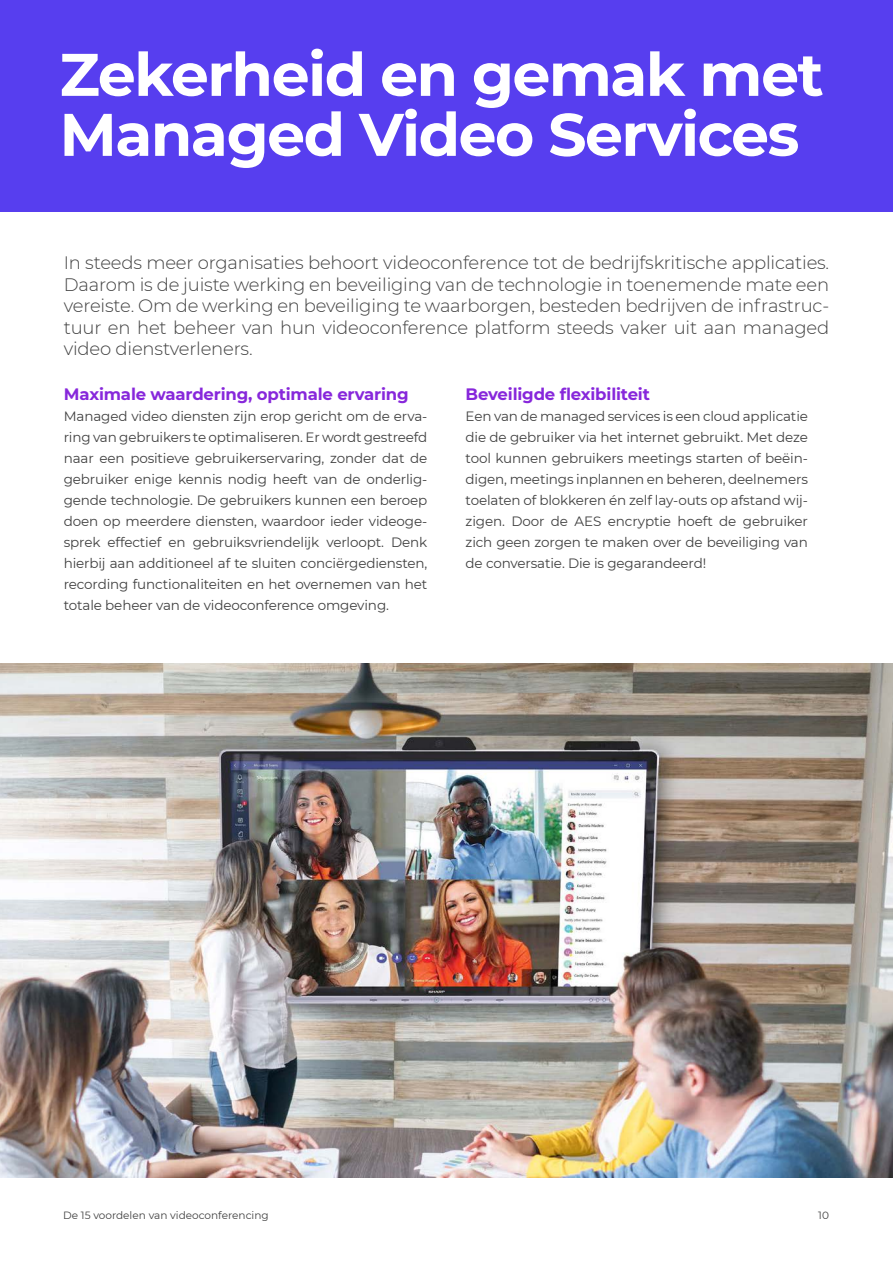
<style>
.page{position:relative;width:893px;height:1263px;background:#fff}
.page>*{position:absolute;margin:0;border:0;box-sizing:border-box;transform-origin:0 0}
.t1{font:700 60px/60px "Montserrat";letter-spacing:-.025em;color:#fff}
.t2{font:300 18px/21.6px "Montserrat";letter-spacing:-.01em;color:#404040;text-align:justify}
.t3{font:700 16.5px "Montserrat";letter-spacing:-.01em;color:#8727db}
.t4{font:13.5px/21px "Montserrat";letter-spacing:-.01em;color:#404040;text-align:justify}
.t5{font:10.5px "Montserrat";color:#404040}
</style>
<div class="page">
<div style="left:0;top:0;width:893px;height:211px;background:#573eef"></div>
<img style="left:0;top:663px;width:893px;height:514px">
<h1 class="t1" style="left:60px;top:42px;width:766px">Zekerheid en gemak met<br>Managed Video Services</h1>
<p class="t2" style="left:64px;top:251px;width:767px">In steeds meer organisaties behoort videoconference tot de bedrijfskritische applicaties.<br>Daarom is de juiste werking en beveiliging van de technologie in toenemende mate een vereiste. Om de werking en beveiliging te waarborgen, besteden bedrijven de infrastruc&shy;tuur en het beheer van hun videoconference platform steeds vaker uit aan managed video dienstverleners.</p>
<p class="t3" style="left:64px;top:382px;width:346px">Maximale waardering, optimale ervaring</p>
<p class="t4" style="left:64px;top:405px;width:365px">Managed video diensten zijn erop gericht om de erva&shy;ring van gebruikers te optimaliseren. Er wordt gestreefd naar een positieve gebruikerservaring, zonder dat de gebruiker enige kennis nodig heeft van de onderlig&shy;gende technologie. De gebruikers kunnen een beroep doen op meerdere diensten, waardoor ieder videoge&shy;sprek effectief en gebruiksvriendelijk verloopt. Denk hierbij aan additioneel af te sluiten conciërgediensten, recording functionaliteiten en het overnemen van het totale beheer van de videoconference omgeving.</p>
<p class="t3" style="left:466px;top:382px;width:186px">Beveiligde flexibiliteit</p>
<p class="t4" style="left:466px;top:405px;width:344px">Een van de managed services is een cloud applicatie die de gebruiker via het internet gebruikt. Met deze tool kunnen gebruikers meetings starten of beëin&shy;digen, meetings inplannen en beheren, deelnemers toelaten of blokkeren én zelf lay-outs op afstand wij&shy;zigen. Door de AES encryptie hoeft de gebruiker zich geen zorgen te maken over de beveiliging van de conversatie. Die is gegarandeerd!</p>
<p class="t5" style="left:63px;top:1208px;width:207px">De 15 voordelen van videoconferencing</p>
<p class="t5" style="left:818px;top:1208px;width:12px">10</p>
</div>
